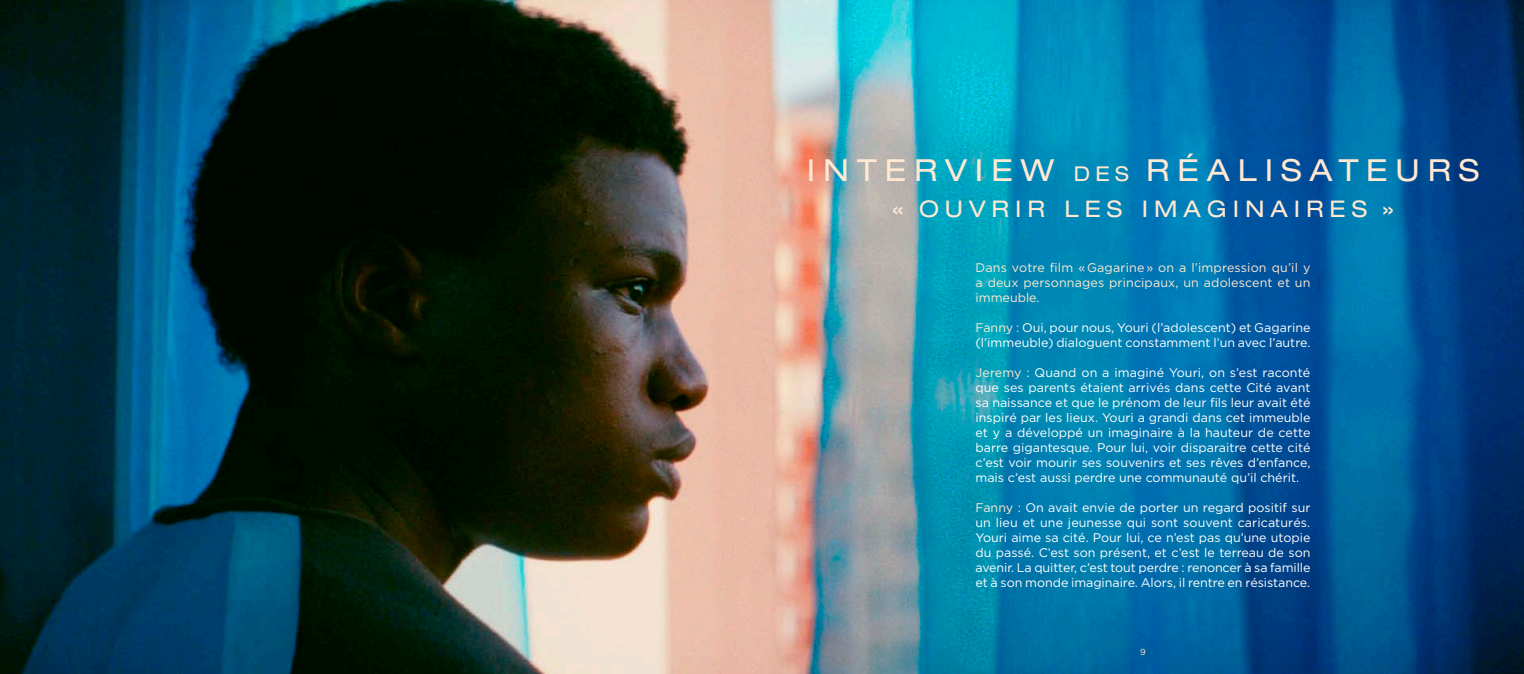
<style>
.page{position:relative;width:1524px;height:674px;background:#fff}
.page>*{position:absolute;margin:0;border:0;box-sizing:border-box;transform-origin:0 0}
.t1{font:expanded 30.38px "Helvetica Neue LT Std";letter-spacing:.26em;color:#ffe9d2}
.t2{font:expanded 22.88px "Helvetica Neue LT Std";letter-spacing:.26em;color:#ffe9d2}
.t3{font:12.5px/15px "Gotham";color:#fff;text-align:justify}
.t4{font:12.5px/15px "Gotham";letter-spacing:.01em;color:#ffe9d2;text-align:justify}
.t5{font:8.75px "Gotham";color:#ffe9d2}
.s1{font-size:20.38px}
.s2{color:#ffe9d2}
</style>
<div class="page">
<img style="left:0;top:0;width:1524px;height:673px">
<h1 class="t1" style="left:807px;top:151px;width:674px">INTERVIEW <span class="s1">DES</span> RÉALISATEURS</h1>
<h2 class="t2" style="left:891px;top:194px;width:504px">« OUVRIR LES IMAGINAIRES »</h2>
<p class="t4" style="left:975px;top:260px;width:336px">Dans votre film «Gagarine » on a l’impression qu’il y a deux personnages principaux, un adolescent et un immeuble.</p>
<p class="t3" style="left:975px;top:320px;width:336px"><span class="s2">Fanny :</span> Oui, pour nous, Youri (l’adolescent) et Gagarine (l’immeuble) dialoguent constamment l’un avec l’autre.</p>
<p class="t3" style="left:975px;top:365px;width:336px"><span class="s2">Jeremy :</span> Quand on a imaginé Youri, on s’est raconté que ses parents étaient arrivés dans cette Cité avant sa naissance et que le prénom de leur fils leur avait été inspiré par les lieux. Youri a grandi dans cet immeuble et y a développé un imaginaire à la hauteur de cette barre gigantesque. Pour lui, voir disparaitre cette cité c’est voir mourir ses souvenirs et ses rêves d’enfance, mais c’est aussi perdre une communauté qu’il chérit.</p>
<p class="t3" style="left:975px;top:500px;width:336px"><span class="s2">Fanny :</span> On avait envie de porter un regard positif sur un lieu et une jeunesse qui sont souvent caricaturés.<br>Youri aime sa cité. Pour lui, ce n’est pas qu’une utopie du passé. C’est son présent, et c’est le terreau de son avenir. La quitter, c’est tout perdre : renoncer à sa famille et à son monde imaginaire. Alors, il rentre en résistance.</p>
<p class="t5" style="left:1140px;top:646px;width:7px">9</p>
</div>
